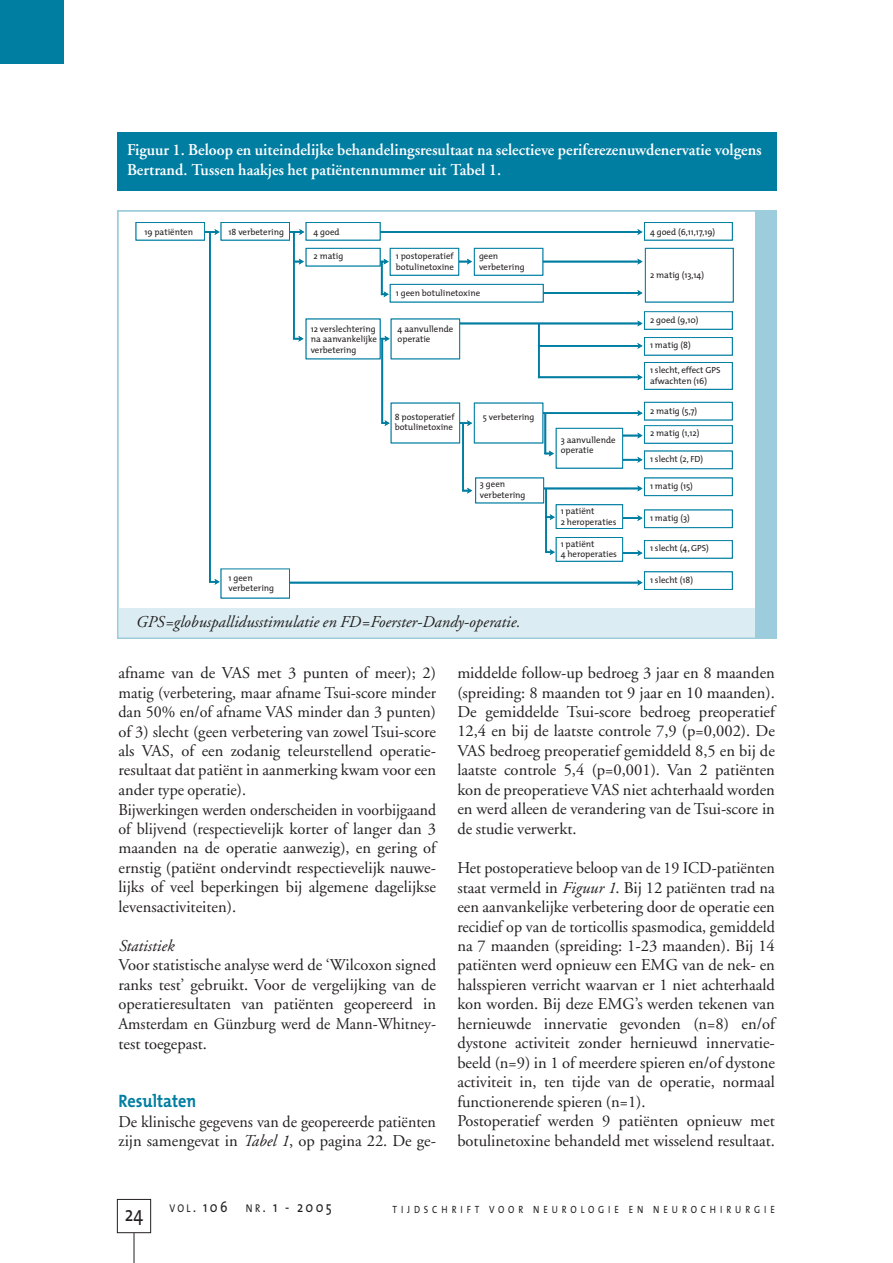
<style>
.page{position:relative;width:893px;height:1263px;background:#fff}
.page>*{position:absolute;margin:0;border:0;box-sizing:border-box;transform-origin:0 0}
.t1{font:21px "The Mix";color:#231f20;scale:.85 1}
.t2{font:700 18px "The Mix";color:#007ea2;scale:.9 1}
.t3{font:16.5px/19.5px "Adobe Garamond";color:#231f20}
.t4{font:600 16.5px/19.5px "Adobe Garamond";color:#fff}
.t5{font:italic 16.5px "Adobe Garamond";color:#231f20}
.t6{font:15px "The Mix";letter-spacing:.185em;color:#231f20;scale:.85 1}
.t7{font:10.5px "The Mix";letter-spacing:.43em;color:#231f20;scale:.85 1}
.t8{font:8.85px/10.5px "The Mix";color:#231f20}
.s1{font-style:italic}
.s2{font-size:11.25px}
</style>
<div class="page">
<hr style="left:133px;top:1233px;width:1px;height:30px;background:#231f20">
<div style="left:117px;top:1199px;width:34px;height:34px;border:1px solid #231f20"></div>
<div style="left:0;top:0;width:64px;height:64px;background:#007ea2"></div>
<div style="left:117px;top:132px;width:659px;height:58px;background:#007ea2"></div>
<div style="left:117px;top:608px;width:659px;height:31px;background:#dbedf2"></div>
<svg style="left:205px;top:229px;width:15px;height:6px"></svg>
<svg style="left:209px;top:579px;width:11px;height:6px"></svg>
<svg style="left:290px;top:229px;width:14px;height:6px"></svg>
<svg style="left:380px;top:229px;width:262px;height:6px"></svg>
<svg style="left:460px;top:321px;width:182px;height:5px"></svg>
<svg style="left:543px;top:259px;width:99px;height:6px"></svg>
<svg style="left:459px;top:259px;width:13px;height:6px"></svg>
<svg style="left:380px;top:259px;width:8px;height:6px"></svg>
<svg style="left:381px;top:291px;width:7px;height:6px"></svg>
<svg style="left:295px;top:259px;width:9px;height:6px"></svg>
<svg style="left:293px;top:336px;width:10px;height:6px"></svg>
<svg style="left:380px;top:336px;width:9px;height:6px"></svg>
<svg style="left:381px;top:420px;width:8px;height:6px"></svg>
<svg style="left:460px;top:420px;width:12px;height:6px"></svg>
<svg style="left:462px;top:488px;width:10px;height:6px"></svg>
<svg style="left:543px;top:290px;width:99px;height:6px"></svg>
<svg style="left:539px;top:343px;width:103px;height:6px"></svg>
<svg style="left:538px;top:374px;width:104px;height:6px"></svg>
<svg style="left:543px;top:410px;width:99px;height:6px"></svg>
<svg style="left:623px;top:433px;width:19px;height:6px"></svg>
<svg style="left:623px;top:457px;width:19px;height:6px"></svg>
<svg style="left:623px;top:515px;width:19px;height:6px"></svg>
<svg style="left:623px;top:550px;width:19px;height:6px"></svg>
<svg style="left:290px;top:580px;width:352px;height:6px"></svg>
<svg style="left:544px;top:451px;width:10px;height:5px"></svg>
<svg style="left:547px;top:514px;width:8px;height:6px"></svg>
<svg style="left:545px;top:549px;width:10px;height:6px"></svg>
<svg style="left:544px;top:486px;width:98px;height:5px"></svg>
<div style="left:306px;top:222px;width:74px;height:19px;border:1px solid #007ea2"></div>
<div style="left:555px;top:428px;width:68px;height:41px;border:1px solid #007ea2"></div>
<div style="left:555px;top:504px;width:68px;height:25px;border:1px solid #007ea2"></div>
<div style="left:555px;top:537px;width:68px;height:25px;border:1px solid #007ea2"></div>
<div style="left:644px;top:222px;width:88px;height:19px;border:1px solid #007ea2"></div>
<div style="left:644px;top:311px;width:88px;height:19px;border:1px solid #007ea2"></div>
<div style="left:644px;top:402px;width:88px;height:18px;border:1px solid #007ea2"></div>
<div style="left:644px;top:425px;width:88px;height:19px;border:1px solid #007ea2"></div>
<div style="left:644px;top:451px;width:88px;height:18px;border:1px solid #007ea2"></div>
<div style="left:644px;top:478px;width:88px;height:18px;border:1px solid #007ea2"></div>
<div style="left:644px;top:510px;width:88px;height:18px;border:1px solid #007ea2"></div>
<div style="left:644px;top:540px;width:88px;height:19px;border:1px solid #007ea2"></div>
<div style="left:644px;top:571px;width:88px;height:19px;border:1px solid #007ea2"></div>
<div style="left:644px;top:337px;width:88px;height:19px;border:1px solid #007ea2"></div>
<div style="left:644px;top:362px;width:88px;height:28px;border:1px solid #007ea2"></div>
<div style="left:306px;top:248px;width:74px;height:18px;border:1px solid #007ea2"></div>
<div style="left:390px;top:248px;width:69px;height:28px;border:1px solid #007ea2"></div>
<div style="left:390px;top:284px;width:153px;height:18px;border:1px solid #007ea2"></div>
<div style="left:645px;top:248px;width:88px;height:54px;border:1px solid #007ea2"></div>
<div style="left:474px;top:248px;width:69px;height:28px;border:1px solid #007ea2"></div>
<div style="left:136px;top:222px;width:69px;height:19px;border:1px solid #007ea2"></div>
<div style="left:221px;top:222px;width:69px;height:19px;border:1px solid #007ea2"></div>
<hr style="left:209px;top:232px;width:2px;height:350px;background:#007ea2">
<hr style="left:293px;top:232px;width:2px;height:107px;background:#007ea2">
<hr style="left:381px;top:262px;width:1px;height:33px;background:#007ea2">
<hr style="left:381px;top:339px;width:2px;height:84px;background:#007ea2">
<hr style="left:462px;top:423px;width:2px;height:68px;background:#007ea2">
<hr style="left:538px;top:324px;width:1px;height:54px;background:#007ea2">
<hr style="left:544px;top:413px;width:2px;height:41px;background:#007ea2">
<hr style="left:545px;top:489px;width:2px;height:63px;background:#007ea2">
<div style="left:755px;top:210px;width:21px;height:429px;background:#9dccdc"></div>
<p class="t4" style="left:127px;top:142px;width:636px">Figuur 1. Beloop en uiteindelijke behandelingsresultaat na selectieve periferezenuwdenervatie volgens<br>Bertrand. Tussen haakjes het patiëntennummer uit Tabel 1.</p>
<p class="t8" style="left:144px;top:227px;width:50px">19 patiënten</p>
<p class="t8" style="left:228px;top:227px;width:57px">18 verbetering</p>
<p class="t8" style="left:313px;top:227px;width:28px">4 goed</p>
<p class="t8" style="left:650px;top:227px;width:67px">4 goed (6,11,17,19)</p>
<p class="t8" style="left:313px;top:252px;width:31px">2 matig</p>
<p class="t8" style="left:396px;top:252px;width:60px">1 postoperatief botulinetoxine</p>
<p class="t8" style="left:396px;top:289px;width:86px">1 geen botulinetoxine</p>
<p class="t8" style="left:479px;top:252px;width:47px">geen verbetering</p>
<p class="t8" style="left:650px;top:271px;width:56px">2 matig (13,14)</p>
<p class="t8" style="left:650px;top:316px;width:50px">2 goed (9,10)</p>
<p class="t8" style="left:650px;top:341px;width:42px">1 matig (8)</p>
<p class="t8" style="left:650px;top:366px;width:72px">1 slecht, effect GPS afwachten (16)</p>
<p class="t8" style="left:650px;top:407px;width:49px">2 matig (5,7)</p>
<p class="t8" style="left:650px;top:429px;width:51px">2 matig (1,12)</p>
<p class="t8" style="left:650px;top:455px;width:55px">1 slecht (2, FD)</p>
<p class="t8" style="left:650px;top:481px;width:44px">1 matig (15)</p>
<p class="t8" style="left:311px;top:324px;width:68px">12 verslechtering na aanvankelijke verbetering</p>
<p class="t8" style="left:397px;top:324px;width:57px">4 aanvullende operatie</p>
<p class="t8" style="left:395px;top:412px;width:61px">8 postoperatief botulinetoxine</p>
<p class="t8" style="left:483px;top:412px;width:53px">5 verbetering</p>
<p class="t8" style="left:560px;top:436px;width:56px">3 aanvullende operatie</p>
<p class="t8" style="left:480px;top:480px;width:47px">3 geen verbetering</p>
<p class="t8" style="left:228px;top:574px;width:47px">1 geen verbetering</p>
<p class="t5" style="left:135px;top:615px;width:386px">GPS=globuspallidusstimulatie en FD=Foerster-Dandy-operatie.</p>
<p class="t8" style="left:560px;top:507px;width:57px">1 patiënt<br>2 heroperaties</p>
<p class="t8" style="left:560px;top:540px;width:58px">1 patiënt<br>4 heroperaties</p>
<p class="t8" style="left:650px;top:513px;width:41px">1 matig (3)</p>
<p class="t8" style="left:650px;top:544px;width:60px">1 slecht (4, GPS)</p>
<p class="t8" style="left:650px;top:575px;width:45px">1 slecht (18)</p>
<p class="t3" style="left:118px;top:665px;width:319px">afname van de VAS met 3 punten of meer); 2) matig (verbetering, maar afname Tsui-score minder dan 50% en/of afname VAS minder dan 3 punten) of 3) slecht (geen verbetering van zowel Tsui-score als VAS, of een zodanig teleurstellend operatie&shy;resultaat dat patiënt in aanmerking kwam voor een ander type operatie).<br>Bijwerkingen werden onderscheiden in voorbijgaand of blijvend (respectievelijk korter of langer dan 3 maanden na de operatie aanwezig), en gering of ernstig (patiënt ondervindt respectievelijk nauwe&shy;lijks of veel beperkingen bij algemene dagelijkse levensactiviteiten).</p>
<p class="t5" style="left:118px;top:939px;width:57px">Statistiek</p>
<p class="t3" style="left:118px;top:957px;width:319px;text-align:justify">Voor statistische analyse werd de ‘Wilcoxon signed ranks test’ gebruikt. Voor de vergelijking van de operatieresultaten van patiënten geopereerd in Amsterdam en Günzburg werd de Mann-Whitney&shy;test toegepast.</p>
<p class="t2" style="left:118px;top:1094px;width:88px">Resultaten</p>
<p class="t3" style="left:118px;top:1113px;width:319px">De klinische gegevens van de geopereerde patiënten zijn samengevat in <span class="s1">Tabel 1</span>, op pagina 22. De ge-</p>
<p class="t3" style="left:457px;top:665px;width:319px;text-align:justify">middelde follow-up bedroeg 3 jaar en 8 maanden (spreiding: 8 maanden tot 9 jaar en 10 maanden).<br>De gemiddelde Tsui-score bedroeg preoperatief 12,4 en bij de laatste controle 7,9 (p=0,002). De VAS bedroeg preoperatief gemiddeld 8,5 en bij de laatste controle 5,4 (p=0,001). Van 2 patiënten kon de preoperatieve VAS niet achterhaald worden en werd alleen de verandering van de Tsui-score in de studie verwerkt.</p>
<p class="t3" style="left:457px;top:860px;width:319px">Het postoperatieve beloop van de 19 ICD-patiënten staat vermeld in <span class="s1">Figuur 1</span>. Bij 12 patiënten trad na een aanvankelijke verbetering door de operatie een recidief op van de torticollis spasmodica, gemiddeld na 7 maanden (spreiding: 1-23 maanden). Bij 14 patiënten werd opnieuw een EMG van de nek- en halsspieren verricht waarvan er 1 niet achterhaald kon worden. Bij deze EMG’s werden tekenen van hernieuwde innervatie gevonden (n=8) en/of dystone activiteit zonder hernieuwd innervatie&shy;beeld (n=9) in 1 of meerdere spieren en/of dystone activiteit in, ten tijde van de operatie, normaal functionerende spieren (n=1).<br>Postoperatief werden 9 patiënten opnieuw met botulinetoxine behandeld met wisselend resultaat.</p>
<p class="t1" style="left:125px;top:1207px;width:23px">24</p>
<p class="t6" style="left:169px;top:1201px;width:192px"><span class="s2">VOL</span>. 106 <span class="s2">NR</span>. 1 - 2005</p>
<p class="t7" style="left:392px;top:1205px;width:451px">TIJDSCHRIFT VOOR NEUROLOGIE EN NEUROCHIRURGIE</p>
</div>
